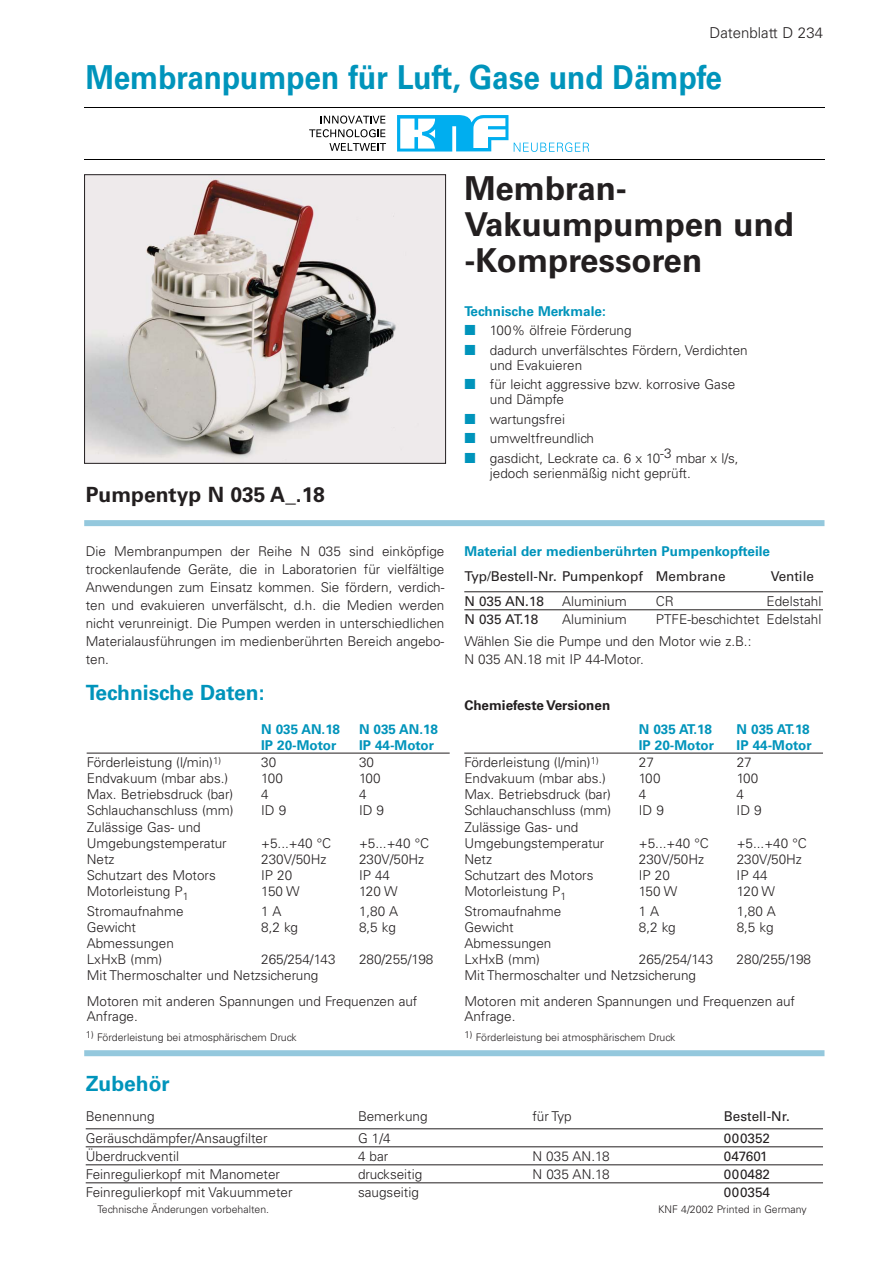
<style>
.page{position:relative;width:893px;height:1262px;background:#fff}
.page>*{position:absolute;margin:0;border:0;box-sizing:border-box;transform-origin:0 0}
.t1{font:700 33px/36px "Univers";color:#231f20}
.t2{font:700 33px "Univers";color:#0094bb;scale:.9 1}
.t3{font:700 21px "Univers";color:#0094bb}
.t4{font:700 21px "Univers";color:#231f20}
.t5{font:300 15px "Univers";color:#231f20}
.t6{font:300 13.5px/18px "Univers";color:#231f20}
.t7{font:700 13.5px "Univers";color:#0094bb}
.t8{font:13.5px "Univers";color:#231f20}
.t9{font:700 13.5px "Univers";color:#231f20}
.t10{font:300 10.5px "Univers";color:#231f20}
</style>
<div class="page">
<div style="left:84px;top:1050px;width:740px;height:6px;background:#94c8dd"></div>
<hr style="left:86px;top:1128px;width:737px;height:1px;background:#231f20">
<hr style="left:86px;top:1146px;width:737px;height:1px;background:#231f20">
<hr style="left:86px;top:1164px;width:737px;height:1px;background:#231f20">
<hr style="left:86px;top:1182px;width:737px;height:1px;background:#231f20">
<img style="left:86px;top:176px;width:358px;height:285px">
<div style="left:84px;top:174px;width:362px;height:289px;border:1px solid #231f20"></div>
<div style="left:84px;top:520px;width:740px;height:6px;background:#94c8dd"></div>
<hr style="left:464px;top:752px;width:359px;height:1px;background:#231f20">
<hr style="left:87px;top:752px;width:362px;height:1px;background:#231f20">
<hr style="left:464px;top:591px;width:359px;height:1px;background:#231f20">
<hr style="left:464px;top:609px;width:359px;height:1px;background:#231f20">
<hr style="left:84px;top:107px;width:740px;height:1px;background:#000">
<svg style="left:397px;top:115px;width:192px;height:37px"></svg>
<svg style="left:309px;top:116px;width:76px;height:21px"></svg>
<svg style="left:329px;top:143px;width:57px;height:8px"></svg>
<hr style="left:84px;top:159px;width:740px;height:1px;background:#000">
<p class="t5" style="left:709px;top:27px;width:115px">Datenblatt D 234</p>
<h1 class="t2" style="left:86px;top:65px;width:708px">Membranpumpen für Luft, Gase und Dämpfe</h1>
<h2 class="t4" style="left:86px;top:486px;width:240px">Pumpentyp N 035 A_.18</h2>
<p class="t6" style="left:86px;top:543px;width:360px;text-align:justify">Die Membranpumpen der Reihe N 035 sind einköpfige trockenlaufende Geräte, die in Laboratorien für vielfältige Anwendungen zum Einsatz kommen. Sie fördern, verdich&shy;ten und evakuieren unverfälscht, d.h. die Medien werden nicht verunreinigt. Die Pumpen werden in unterschiedlichen Materialausführungen im medienberührten Bereich angebo&shy;ten.</p>
<h2 class="t3" style="left:86px;top:684px;width:180px">Technische Daten:</h2>
<p class="t7" style="left:261px;top:724px;width:80px">N 035 AN.18</p>
<p class="t7" style="left:359px;top:724px;width:80px">N 035 AN.18</p>
<p class="t7" style="left:261px;top:740px;width:77px">IP 20-Motor</p>
<p class="t7" style="left:359px;top:740px;width:77px">IP 44-Motor</p>
<p class="t6" style="left:87px;top:754px;width:136px">Förderleistung (l/min)<sup>1)</sup></p>
<p class="t6" style="left:261px;top:754px;width:17px">30</p>
<p class="t6" style="left:359px;top:754px;width:17px">30</p>
<p class="t6" style="left:87px;top:770px;width:143px">Endvakuum (mbar abs.)</p>
<p class="t6" style="left:261px;top:770px;width:23px">100</p>
<p class="t6" style="left:359px;top:770px;width:23px">100</p>
<p class="t6" style="left:87px;top:786px;width:148px">Max. Betriebsdruck (bar)</p>
<p class="t6" style="left:261px;top:786px;width:9px">4</p>
<p class="t6" style="left:359px;top:786px;width:9px">4</p>
<p class="t6" style="left:87px;top:803px;width:148px">Schlauchanschluss (mm)</p>
<p class="t6" style="left:261px;top:803px;width:27px">ID 9</p>
<p class="t6" style="left:359px;top:803px;width:27px">ID 9</p>
<p class="t6" style="left:87px;top:820px;width:141px;line-height:16.2px">Zulässige Gas- und<br>Umgebungstemperatur</p>
<p class="t6" style="left:261px;top:835px;width:72px">+5...+40 °C</p>
<p class="t6" style="left:359px;top:835px;width:72px">+5...+40 °C</p>
<p class="t6" style="left:87px;top:851px;width:29px">Netz</p>
<p class="t6" style="left:261px;top:851px;width:67px">230V/50Hz</p>
<p class="t6" style="left:359px;top:851px;width:67px">230V/50Hz</p>
<p class="t6" style="left:87px;top:867px;width:131px">Schutzart des Motors</p>
<p class="t6" style="left:261px;top:867px;width:33px">IP 20</p>
<p class="t6" style="left:359px;top:867px;width:33px">IP 44</p>
<p class="t6" style="left:87px;top:884px;width:103px">Motorleistung P<sub>1</sub></p>
<p class="t6" style="left:261px;top:884px;width:40px">150 W</p>
<p class="t6" style="left:359px;top:884px;width:40px">120 W</p>
<p class="t6" style="left:87px;top:903px;width:98px">Stromaufnahme</p>
<p class="t6" style="left:261px;top:903px;width:22px">1 A</p>
<p class="t6" style="left:359px;top:903px;width:41px">1,80 A</p>
<p class="t6" style="left:87px;top:919px;width:51px">Gewicht</p>
<p class="t6" style="left:261px;top:919px;width:38px">8,2 kg</p>
<p class="t6" style="left:359px;top:919px;width:38px">8,5 kg</p>
<p class="t6" style="left:87px;top:936px;width:89px;line-height:16.2px">Abmessungen<br>LxHxB (mm)</p>
<p class="t6" style="left:261px;top:951px;width:76px">265/254/143</p>
<p class="t6" style="left:359px;top:951px;width:76px">280/255/198</p>
<p class="t6" style="left:87px;top:964px;width:332px;line-height:25.5px">Mit Thermoschalter und Netzsicherung<br>Motoren mit anderen Spannungen und Frequenzen auf</p>
<p class="t6" style="left:87px;top:1008px;width:52px">Anfrage.</p>
<h1 class="t1" style="left:464px;top:173px;width:331px">Membran-<br>Vakuumpumpen und -Kompressoren</h1>
<p class="t7" style="left:464px;top:306px;width:143px">Technische Merkmale:</p>
<p class="t6" style="left:490px;top:322px;width:259px;line-height:19.5px">100% ölfreie Förderung<br>dadurch unverfälschtes Fördern, Verdichten</p>
<p class="t6" style="left:490px;top:356px;width:247px;line-height:19.5px">und Evakuieren<br>für leicht aggressive bzw. korrosive Gase</p>
<p class="t6" style="left:490px;top:391px;width:250px;line-height:19.5px">und Dämpfe<br>wartungsfrei<br>umweltfreundlich<br>gasdicht, Leckrate ca. 6 x 10-3 mbar x l/s,</p>
<p class="t6" style="left:490px;top:465px;width:202px">jedoch serienmäßig nicht geprüft.</p>
<p class="t7" style="left:464px;top:546px;width:307px">Material der medienberührten Pumpenkopfteile</p>
<p class="t8" style="left:464px;top:571px;width:263px">Typ/Bestell-Nr. Pumpenkopf Membrane</p>
<p class="t8" style="left:770px;top:571px;width:45px">Ventile</p>
<p class="t8" style="left:464px;top:596px;width:81px">N 035 AN.18</p>
<p class="t6" style="left:562px;top:593px;width:66px">Aluminium</p>
<p class="t6" style="left:655px;top:593px;width:20px">CR</p>
<p class="t6" style="left:766px;top:593px;width:57px">Edelstahl</p>
<p class="t8" style="left:464px;top:614px;width:75px">N 035 AT.18</p>
<p class="t6" style="left:562px;top:611px;width:66px">Aluminium</p>
<p class="t6" style="left:464px;top:609px;width:358px;line-height:22.2px;text-indent:191px">PTFE-beschichtet Edelstahl<br>Wählen Sie die Pumpe und den Motor wie z.B.:</p>
<p class="t6" style="left:464px;top:651px;width:181px">N 035 AN.18 mit IP 44-Motor.</p>
<p class="t9" style="left:464px;top:700px;width:147px">Chemiefeste Versionen</p>
<p class="t7" style="left:638px;top:724px;width:75px">N 035 AT.18</p>
<p class="t7" style="left:736px;top:724px;width:75px">N 035 AT.18</p>
<p class="t7" style="left:638px;top:740px;width:77px">IP 20-Motor</p>
<p class="t7" style="left:736px;top:740px;width:77px">IP 44-Motor</p>
<p class="t6" style="left:464px;top:754px;width:136px">Förderleistung (l/min)<sup>1)</sup></p>
<p class="t6" style="left:638px;top:754px;width:17px">27</p>
<p class="t6" style="left:736px;top:754px;width:17px">27</p>
<p class="t6" style="left:464px;top:770px;width:143px">Endvakuum (mbar abs.)</p>
<p class="t6" style="left:638px;top:770px;width:23px">100</p>
<p class="t6" style="left:736px;top:770px;width:23px">100</p>
<p class="t6" style="left:464px;top:786px;width:148px">Max. Betriebsdruck (bar)</p>
<p class="t6" style="left:638px;top:786px;width:9px">4</p>
<p class="t6" style="left:736px;top:786px;width:9px">4</p>
<p class="t6" style="left:464px;top:803px;width:148px">Schlauchanschluss (mm)</p>
<p class="t6" style="left:638px;top:803px;width:27px">ID 9</p>
<p class="t6" style="left:736px;top:803px;width:27px">ID 9</p>
<p class="t6" style="left:464px;top:820px;width:141px;line-height:16.2px">Zulässige Gas- und<br>Umgebungstemperatur</p>
<p class="t6" style="left:638px;top:835px;width:72px">+5...+40 °C</p>
<p class="t6" style="left:736px;top:835px;width:72px">+5...+40 °C</p>
<p class="t6" style="left:464px;top:851px;width:29px">Netz</p>
<p class="t6" style="left:638px;top:851px;width:67px">230V/50Hz</p>
<p class="t6" style="left:736px;top:851px;width:67px">230V/50Hz</p>
<p class="t6" style="left:464px;top:867px;width:131px">Schutzart des Motors</p>
<p class="t6" style="left:638px;top:867px;width:33px">IP 20</p>
<p class="t6" style="left:736px;top:867px;width:33px">IP 44</p>
<p class="t6" style="left:464px;top:884px;width:103px">Motorleistung P<sub>1</sub></p>
<p class="t6" style="left:638px;top:884px;width:40px">150 W</p>
<p class="t6" style="left:736px;top:884px;width:40px">120 W</p>
<p class="t6" style="left:464px;top:903px;width:98px">Stromaufnahme</p>
<p class="t6" style="left:638px;top:903px;width:22px">1 A</p>
<p class="t6" style="left:736px;top:903px;width:41px">1,80 A</p>
<p class="t6" style="left:464px;top:919px;width:51px">Gewicht</p>
<p class="t6" style="left:638px;top:919px;width:38px">8,2 kg</p>
<p class="t6" style="left:736px;top:919px;width:38px">8,5 kg</p>
<p class="t6" style="left:464px;top:936px;width:89px;line-height:16.2px">Abmessungen<br>LxHxB (mm)</p>
<p class="t6" style="left:638px;top:951px;width:76px">265/254/143</p>
<p class="t6" style="left:736px;top:951px;width:76px">280/255/198</p>
<p class="t6" style="left:464px;top:964px;width:332px;line-height:25.5px">Mit Thermoschalter und Netzsicherung<br>Motoren mit anderen Spannungen und Frequenzen auf</p>
<p class="t6" style="left:464px;top:1008px;width:52px">Anfrage.</p>
<p class="t10" style="left:86px;top:1033px;width:212px"><sup>1)</sup> Förderleistung bei atmosphärischem Druck</p>
<p class="t10" style="left:464px;top:1033px;width:212px"><sup>1)</sup> Förderleistung bei atmosphärischem Druck</p>
<h2 class="t3" style="left:86px;top:1075px;width:85px">Zubehör</h2>
<p class="t6" style="left:86px;top:1108px;width:70px">Benennung</p>
<p class="t6" style="left:358px;top:1108px;width:71px">Bemerkung</p>
<p class="t6" style="left:532px;top:1108px;width:41px">für Typ</p>
<p class="t8" style="left:724px;top:1111px;width:68px">Bestell-Nr.</p>
<p class="t6" style="left:86px;top:1130px;width:183px">Geräuschdämpfer/Ansaugfilter</p>
<p class="t6" style="left:358px;top:1130px;width:34px">G 1/4</p>
<p class="t8" style="left:724px;top:1133px;width:48px">000352</p>
<p class="t6" style="left:86px;top:1148px;width:95px">Überdruckventil</p>
<p class="t6" style="left:358px;top:1148px;width:32px">4 bar</p>
<p class="t6" style="left:532px;top:1148px;width:79px">N 035 AN.18</p>
<p class="t8" style="left:724px;top:1151px;width:45px">047601</p>
<p class="t6" style="left:86px;top:1166px;width:196px">Feinregulierkopf mit Manometer</p>
<p class="t6" style="left:358px;top:1166px;width:66px">druckseitig</p>
<p class="t6" style="left:532px;top:1166px;width:79px">N 035 AN.18</p>
<p class="t8" style="left:724px;top:1169px;width:48px">000482</p>
<p class="t6" style="left:86px;top:1184px;width:208px">Feinregulierkopf mit Vakuummeter</p>
<p class="t6" style="left:358px;top:1184px;width:62px">saugseitig</p>
<p class="t8" style="left:724px;top:1187px;width:48px">000354</p>
<p class="t10" style="left:97px;top:1205px;width:173px">Technische Änderungen vorbehalten.</p>
<p class="t10" style="left:658px;top:1205px;width:150px">KNF 4/2002 Printed in Germany</p>
</div>
